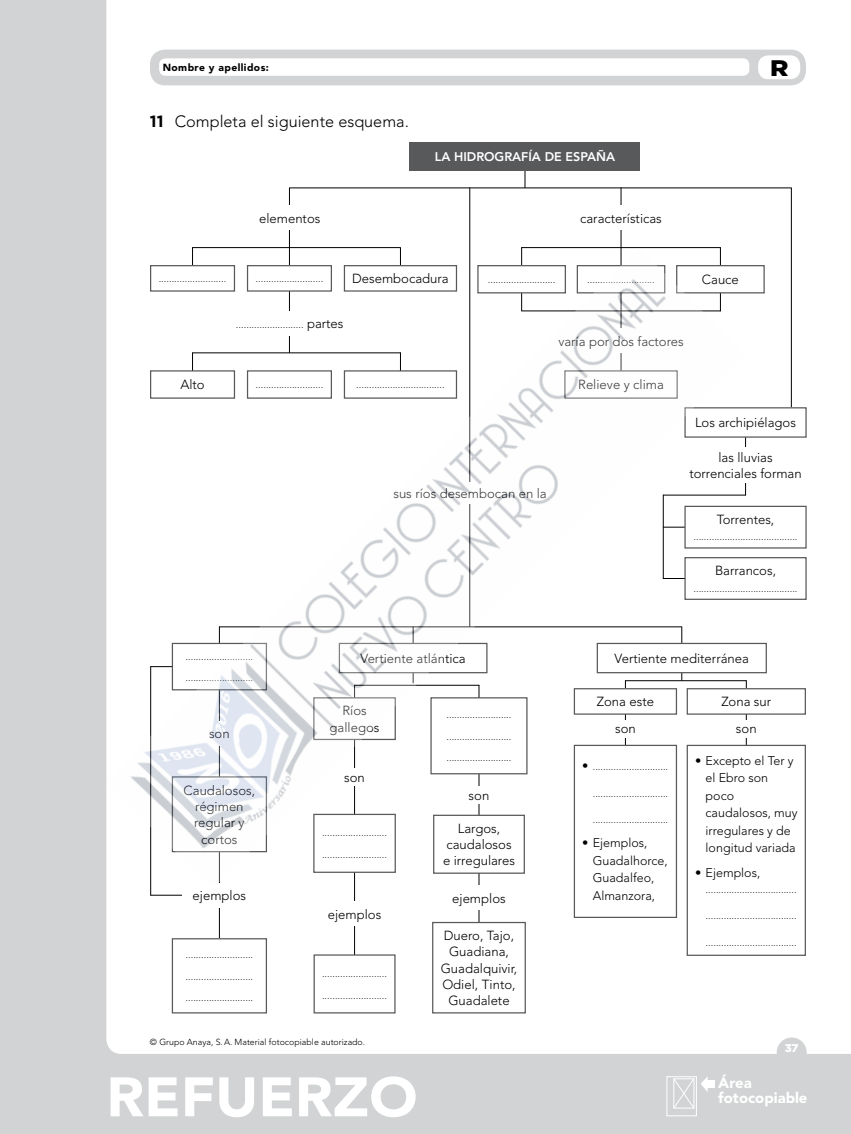
<style>
.page{position:relative;width:851px;height:1134px;background:#fff}
.page>*{position:absolute;margin:0;border:0;box-sizing:border-box;transform-origin:0 0}
.t1{font:900 55px "Avenir LT Std";color:#fff;scale:1.06 1}
.t2{font:900 22.5px "Gotham";color:#000;scale:1.13 1}
.t3{font:300 16.25px "Avenir LT Std";color:#000}
.t4{font:900 14.88px/14.9px "Avenir LT Std";color:#fff}
.nuclTextoEsq01{font:300 13.12px/16.2px "Avenir LT Std";color:#000;text-align:center}
.t5{font:300 12.5px/17.5px "Avenir LT Std";color:#000}
.nuclTitulEsq{font:800 12.5px "Avenir LT Std";color:#fff}
.t6{font:900 11.25px "Gotham";color:#fff}
.t7{font:900 10.25px "Avenir LT Std";letter-spacing:.04em;color:#000}
.nuclTextoEsq01-2{font:300 10px "Avenir LT Std";color:#000}
.t8{font:300 8.75px "Avenir LT Std";color:#000}
.s1{font-family:"Gotham";font-weight:700}
.s2{font-size:13.12px}
.s3{font-size:12.5px}
</style>
<div class="page">
<div style="left:0;top:0;width:850px;height:1134px;background:#d1d3d4"></div>
<div style="left:106px;top:0;width:744px;height:1054px;background:#fff"></div>
<div style="left:776px;top:1037px;width:30px;height:30px;background:#d1d3d4;border-radius:50%"></div>
<div style="left:666px;top:1076px;width:30px;height:40px;border:1px solid #fff"></div>
<svg style="left:672px;top:1076px;width:35px;height:33px"></svg>
<div style="left:706px;top:1081px;width:8px;height:7px;background:#fff"></div>
<div style="left:150px;top:50px;width:655px;height:35px;background:#d1d3d4;border-radius:15px"></div>
<div style="left:758px;top:55px;width:42px;height:24px;background:#fff;border-radius:10px"></div>
<div style="left:159px;top:58px;width:590px;height:18px;background:#fff;border-radius:6px"></div>
<hr style="left:469px;top:188px;width:1px;height:439px;background:#000">
<hr style="left:400px;top:247px;width:1px;height:33px;background:#000">
<hr style="left:289px;top:188px;width:502px;height:1px;background:#000">
<svg style="left:524px;top:170px;width:1px;height:18px"></svg>
<hr style="left:289px;top:188px;width:1px;height:165px;background:#000">
<div style="left:241px;top:205px;width:98px;height:25px;background:#fff"></div>
<hr style="left:192px;top:247px;width:208px;height:1px;background:#000">
<hr style="left:620px;top:188px;width:1px;height:191px;background:#000">
<div style="left:561px;top:205px;width:119px;height:25px;background:#fff"></div>
<hr style="left:521px;top:247px;width:199px;height:1px;background:#000">
<hr style="left:720px;top:247px;width:1px;height:64px;background:#000">
<div style="left:676px;top:266px;width:88px;height:27px;background:#fff"></div>
<div style="left:676px;top:265px;width:88px;height:28px;border:1px solid #58595b"></div>
<hr style="left:219px;top:832px;width:1px;height:123px;background:#000">
<hr style="left:150px;top:666px;width:1px;height:229px;background:#000">
<hr style="left:150px;top:895px;width:95px;height:1px;background:#000">
<div style="left:172px;top:939px;width:94px;height:74px;background:#fff"></div>
<div style="left:172px;top:938px;width:95px;height:75px;border:1px solid #58595b"></div>
<div style="left:182px;top:883px;width:74px;height:25px;background:#fff"></div>
<hr style="left:354px;top:685px;width:1px;height:277px;background:#000">
<hr style="left:478px;top:685px;width:1px;height:261px;background:#000">
<div style="left:314px;top:955px;width:81px;height:58px;background:#fff"></div>
<div style="left:313px;top:954px;width:82px;height:59px;border:1px solid #58595b"></div>
<div style="left:432px;top:922px;width:93px;height:91px;background:#fff"></div>
<div style="left:432px;top:922px;width:94px;height:91px;border:1px solid #58595b"></div>
<div style="left:317px;top:901px;width:75px;height:25px;background:#fff"></div>
<div style="left:441px;top:885px;width:75px;height:25px;background:#fff"></div>
<hr style="left:625px;top:680px;width:121px;height:1px;background:#000">
<hr style="left:745px;top:680px;width:1px;height:216px;background:#000">
<div style="left:574px;top:745px;width:102px;height:172px;background:#fff"></div>
<div style="left:725px;top:720px;width:41px;height:17px;background:#fff"></div>
<div style="left:597px;top:643px;width:169px;height:30px;background:#fff"></div>
<div style="left:596px;top:643px;width:170px;height:30px;border:1px solid #58595b"></div>
<div style="left:687px;top:689px;width:118px;height:25px;background:#fff"></div>
<div style="left:686px;top:688px;width:119px;height:27px;border:1px solid #58595b"></div>
<div style="left:409px;top:142px;width:231px;height:28px;background:#58595b"></div>
<hr style="left:790px;top:188px;width:1px;height:235px;background:#000">
<hr style="left:745px;top:413px;width:1px;height:82px;background:#000">
<div style="left:685px;top:408px;width:120px;height:29px;background:#fff"></div>
<div style="left:684px;top:407px;width:122px;height:31px;border:1px solid #58595b"></div>
<hr style="left:662px;top:495px;width:83px;height:1px;background:#000">
<div style="left:684px;top:447px;width:122px;height:35px;background:#fff"></div>
<div style="left:685px;top:506px;width:120px;height:42px;background:#fff"></div>
<div style="left:684px;top:506px;width:122px;height:43px;border:1px solid #58595b"></div>
<div style="left:685px;top:558px;width:120px;height:41px;background:#fff"></div>
<div style="left:684px;top:557px;width:122px;height:43px;border:1px solid #58595b"></div>
<div style="left:687px;top:745px;width:118px;height:210px;background:#fff"></div>
<div style="left:686px;top:745px;width:119px;height:211px;border:1px solid #58595b"></div>
<img style="left:106px;top:248px;width:638px;height:638px">
<p class="t7" style="left:163px;top:61px;width:108px">Nombre y apellidos:</p>
<p class="t2" style="left:770px;top:52px;width:18px">R</p>
<p class="t3" style="left:150px;top:112px;width:260px"><span class="s1">11</span> Completa el siguiente esquema.</p>
<p class="nuclTitulEsq" style="left:435px;top:149px;width:182px">LA HIDROGRAFÍA DE ESPAÑA</p>
<p class="nuclTextoEsq01" style="left:259px;top:210px;width:63px">elementos</p>
<p class="nuclTextoEsq01" style="left:580px;top:210px;width:83px">características</p>
<p class="nuclTextoEsq01-2" style="left:159px;top:273px;width:69px">..........................</p>
<p class="nuclTextoEsq01-2" style="left:255px;top:273px;width:69px">..........................</p>
<p class="nuclTextoEsq01" style="left:352px;top:271px;width:98px">Desembocadura</p>
<p class="nuclTextoEsq01-2" style="left:487px;top:274px;width:69px">..........................</p>
<p class="nuclTextoEsq01-2" style="left:587px;top:274px;width:69px">..........................</p>
<p class="nuclTextoEsq01" style="left:701px;top:272px;width:38px">Cauce</p>
<p class="nuclTextoEsq01-2" style="left:236px;top:319px;width:109px">.......................... <span class="s2">partes</span></p>
<p class="nuclTextoEsq01" style="left:558px;top:333px;width:127px">varía por dos factores</p>
<p class="nuclTextoEsq01" style="left:180px;top:377px;width:26px">Alto</p>
<p class="nuclTextoEsq01-2" style="left:255px;top:379px;width:69px">..........................</p>
<p class="nuclTextoEsq01-2" style="left:356px;top:379px;width:90px">..................................</p>
<p class="nuclTextoEsq01" style="left:578px;top:377px;width:87px">Relieve y clima</p>
<p class="nuclTextoEsq01-2" style="left:185px;top:650px;width:69px">..........................</p>
<p class="nuclTextoEsq01-2" style="left:185px;top:672px;width:69px">..........................</p>
<p class="nuclTextoEsq01" style="left:209px;top:726px;width:22px">son</p>
<p class="nuclTextoEsq01" style="left:183px;top:782px;width:73px">Caudalosos, régimen regular y cortos</p>
<p class="nuclTextoEsq01" style="left:193px;top:887px;width:55px">ejemplos</p>
<p class="nuclTextoEsq01-2" style="left:185px;top:949px;width:69px">..........................</p>
<p class="nuclTextoEsq01-2" style="left:185px;top:970px;width:69px">..........................</p>
<p class="nuclTextoEsq01-2" style="left:185px;top:992px;width:69px">..........................</p>
<p class="nuclTextoEsq01" style="left:393px;top:485px;width:155px">sus ríos desembocan en la</p>
<p class="nuclTextoEsq01" style="left:360px;top:650px;width:107px">Vertiente atlántica</p>
<p class="nuclTextoEsq01" style="left:329px;top:703px;width:51px">Ríos gallegos</p>
<p class="nuclTextoEsq01" style="left:344px;top:769px;width:22px">son</p>
<p class="nuclTextoEsq01-2" style="left:322px;top:827px;width:67px">.........................</p>
<p class="nuclTextoEsq01-2" style="left:322px;top:848px;width:67px">.........................</p>
<p class="nuclTextoEsq01" style="left:328px;top:906px;width:55px">ejemplos</p>
<p class="nuclTextoEsq01-2" style="left:322px;top:968px;width:66px">.........................</p>
<p class="nuclTextoEsq01-2" style="left:322px;top:989px;width:66px">.........................</p>
<p class="nuclTextoEsq01-2" style="left:446px;top:709px;width:67px">.........................</p>
<p class="nuclTextoEsq01-2" style="left:446px;top:730px;width:67px">.........................</p>
<p class="nuclTextoEsq01-2" style="left:446px;top:752px;width:67px">.........................</p>
<p class="nuclTextoEsq01" style="left:468px;top:787px;width:22px">son</p>
<p class="nuclTextoEsq01" style="left:443px;top:820px;width:73px">Largos, caudalosos e irregulares</p>
<p class="nuclTextoEsq01" style="left:452px;top:890px;width:55px">ejemplos</p>
<p class="nuclTextoEsq01" style="left:440px;top:927px;width:78px">Duero, Tajo,<br>Guadiana,<br>Guadalquivir,<br>Odiel, Tinto,<br>Guadalete</p>
<p class="t8" style="left:150px;top:1037px;width:217px">© Grupo Anaya, S.A. Material fotocopiable autorizado.</p>
<p class="t1" style="left:106px;top:1064px;width:295px">REFUERZO</p>
<p class="nuclTextoEsq01" style="left:695px;top:415px;width:102px">Los archipiélagos</p>
<p class="nuclTextoEsq01" style="left:689px;top:449px;width:114px">las lluvias torrenciales forman</p>
<p class="nuclTextoEsq01" style="left:716px;top:511px;width:59px">Torrentes,</p>
<p class="nuclTextoEsq01-2" style="left:693px;top:531px;width:106px">........................................</p>
<p class="nuclTextoEsq01" style="left:715px;top:563px;width:63px">Barrancos,</p>
<p class="nuclTextoEsq01-2" style="left:693px;top:582px;width:106px">........................................</p>
<p class="nuclTextoEsq01" style="left:614px;top:650px;width:136px">Vertiente mediterránea</p>
<p class="nuclTextoEsq01" style="left:721px;top:694px;width:51px">Zona sur</p>
<p class="nuclTextoEsq01" style="left:596px;top:694px;width:59px">Zona este</p>
<p class="nuclTextoEsq01" style="left:615px;top:721px;width:22px">son</p>
<p class="nuclTextoEsq01" style="left:735px;top:721px;width:22px">son</p>
<p class="nuclTextoEsq01-2" style="left:582px;top:761px;width:88px"><span class="s3">•</span> .............................</p>
<p class="nuclTextoEsq01-2" style="left:592px;top:787px;width:77px">.............................</p>
<p class="nuclTextoEsq01-2" style="left:592px;top:813px;width:77px">.............................</p>
<p class="t5" style="left:592px;top:834px;width:76px;text-indent:-11px">• Ejemplos,<br>Guadalhorce,<br>Guadalfeo,<br>Almanzora,</p>
<p class="t5" style="left:705px;top:752px;width:93px;text-indent:-11px">• Excepto el Ter y el Ebro son poco caudalosos, muy irregulares y de longitud variada</p>
<p class="t5" style="left:695px;top:864px;width:67px">• Ejemplos,</p>
<p class="nuclTextoEsq01-2" style="left:705px;top:884px;width:93px">...................................</p>
<p class="nuclTextoEsq01-2" style="left:705px;top:910px;width:93px">...................................</p>
<p class="nuclTextoEsq01-2" style="left:705px;top:936px;width:93px">...................................</p>
<p class="t6" style="left:784px;top:1040px;width:15px">37</p>
<h3 class="t4" style="left:718px;top:1075px;width:91px">Área fotocopiable</h3>
</div>
